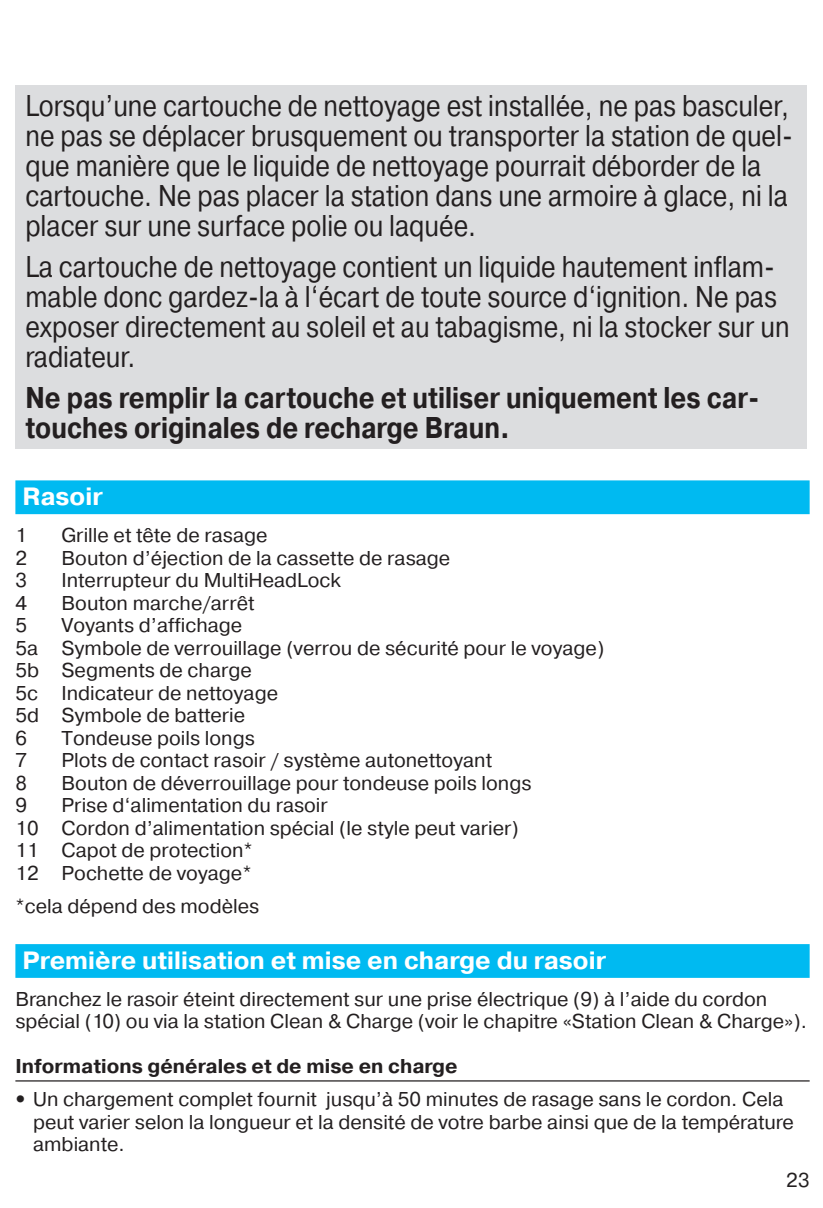
<style>
.page{position:relative;width:823px;height:1208px;background:#fff}
.page>*{position:absolute;margin:0;border:0;box-sizing:border-box;transform-origin:0 0}
.t1{font:30px/30px "Pragmatica";color:#231f20;scale:.85 1}
.t2{font:700 30px/30px "Pragmatica";color:#231f20;scale:.85 1}
.t3{font:700 25px "Pragmatica";color:#fff}
.t4{font:20px/22.5px "Pragmatica";color:#231f20}
.t5{font:700 20px "Pragmatica";color:#231f20}
.s1{font-family:"Helvetica Neue"}
</style>
<div class="page">
<div style="left:15px;top:480px;width:794px;height:34px;background:#00baf1"></div>
<div style="left:15px;top:944px;width:794px;height:34px;background:#00baf1"></div>
<hr style="left:15px;top:1080px;width:794px;height:1px;background:#231f20">
<div style="left:15px;top:85px;width:792px;height:363px;background:#dcdddf"></div>
<p class="t1" style="left:25px;top:93px;width:904px">Lorsqu’une cartouche de nettoyage est installée, ne pas basculer, ne pas se déplacer brusquement ou transporter la station de quel&shy;que manière que le liquide de nettoyage pourrait déborder de la cartouche. Ne pas placer la station dans une armoire à glace, ni la placer sur une surface polie ou laquée.</p>
<p class="t1" style="left:25px;top:254px;width:900px">La cartouche de nettoyage contient un liquide hautement inflam&shy;mable donc gardez-la à l‘écart de toute source d‘ignition. Ne pas exposer directement au soleil et au tabagisme, ni la stocker sur un radiateur.</p>
<p class="t2" style="left:25px;top:385px;width:865px">Ne pas remplir la cartouche et utiliser uniquement les car&shy;touches originales de recharge Braun.</p>
<p class="t3" style="left:22px;top:487px;width:82px">Rasoir</p>
<p class="t4" style="left:15px;top:525px;width:13px">1</p>
<p class="t4" style="left:61px;top:525px;width:207px">Grille et tête de rasage</p>
<p class="t4" style="left:15px;top:548px;width:13px">2</p>
<p class="t4" style="left:61px;top:548px;width:390px">Bouton d’éjection de la cassette de rasage</p>
<p class="t4" style="left:15px;top:570px;width:13px">3</p>
<p class="t4" style="left:61px;top:570px;width:281px">Interrupteur du MultiHeadLock</p>
<p class="t4" style="left:15px;top:593px;width:13px">4</p>
<p class="t4" style="left:61px;top:593px;width:194px">Bouton marche/arrêt</p>
<p class="t4" style="left:15px;top:615px;width:13px">5</p>
<p class="t4" style="left:15px;top:615px;width:590px;text-indent:46px">Voyants d’affichage<br>5a Symbole de verrouillage (verrou de sécurité pour le voyage)<br>5b Segments de charge<br>5c Indicateur de nettoyage<br>5d Symbole de batterie<br>6</p>
<p class="t4" style="left:61px;top:728px;width:195px">Tondeuse poils longs</p>
<p class="t4" style="left:15px;top:750px;width:13px">7</p>
<p class="t4" style="left:61px;top:750px;width:432px">Plots de contact rasoir / système autonettoyant</p>
<p class="t4" style="left:15px;top:773px;width:13px">8</p>
<p class="t4" style="left:61px;top:773px;width:471px">Bouton de déverrouillage pour tondeuse poils longs</p>
<p class="t4" style="left:15px;top:795px;width:13px">9</p>
<p class="t4" style="left:15px;top:795px;width:505px;text-indent:46px">Prise d‘alimentation du rasoir<br>10 Cordon d’alimentation spécial (le style peut varier)<br>11 Capot de protection*<br>12 Pochette de voyage*</p>
<p class="t4" style="left:15px;top:896px;width:245px">*cela dépend des modèles</p>
<p class="t3" style="left:22px;top:951px;width:585px">Première utilisation et mise en charge du rasoir</p>
<p class="t4" style="left:15px;top:989px;width:793px">Branchez le rasoir éteint directement sur une prise électrique (9) à l’aide du cordon spécial (10) ou via la station Clean &amp; Charge (voir le chapitre «Station Clean &amp; Charge»).</p>
<p class="t5" style="left:15px;top:1059px;width:443px">Informations générales et de mise en charge</p>
<p class="t4" style="left:33px;top:1089px;width:762px;text-indent:-18px"><span class="s1">•</span> Un chargement complet fournit jusqu’à 50 minutes de rasage sans le cordon. Cela peut varier selon la longueur et la densité de votre barbe ainsi que de la température ambiante.</p>
<p class="t4" style="left:786px;top:1170px;width:25px">23</p>
</div>
